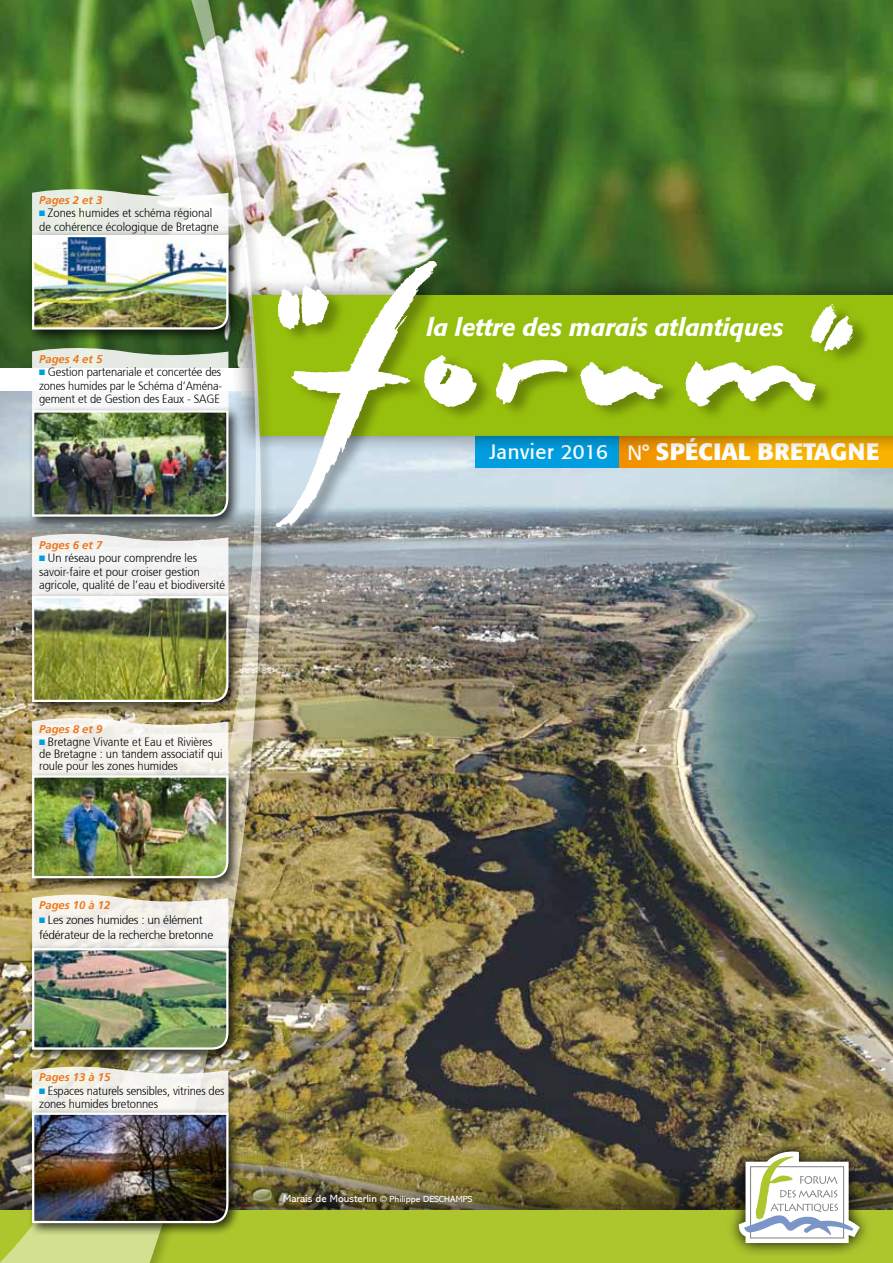
<style>
.page{position:relative;width:893px;height:1263px;background:#fff}
.page>*{position:absolute;margin:0;border:0;box-sizing:border-box;transform-origin:0 0}
.t1{font:italic 500 24px "Formata";color:#fff}
.t2{font:700 23.7px "Formata";color:#fff}
.t3{font:300 12px/13.5px "Frutiger 45";color:#000;scale:.93 1}
.t4{font:300 12px/15px "Frutiger 45";letter-spacing:-.02em;color:#000}
.t5{font:italic 700 11.25px "Frutiger 66";color:#ed761d}
.t6{font:10.5px "Abadi";color:#fff}
.s1{color:#009ee0}
.s2{font-weight:400;font-size:20.85px}
.s3{font-size:9px}
</style>
<div class="page">
<img style="left:275px;top:468px;width:618px;height:697px">
<img style="left:275px;top:1165px;width:618px;height:45px">
<img style="left:275px;top:0;width:618px;height:276px">
<div style="left:0;top:1210px;width:893px;height:53px;background:#aec62e"></div>
<svg style="left:725px;top:1138px;width:147px;height:116px"></svg>
<svg style="left:739px;top:1151px;width:121px;height:92px"></svg>
<svg style="left:620px;top:436px;width:273px;height:32px"></svg>
<div style="left:872px;top:295px;width:21px;height:141px;background:#97bf0d"></div>
<div style="left:278px;top:258px;width:594px;height:284px;background:#000;opacity:.3"></div>
<svg style="left:275px;top:261px;width:578px;height:266px;background:#a1ba67"></svg>
<div style="left:0;top:0;width:275px;height:1263px;background:#000;opacity:.5"></div>
<img style="left:0;top:0;width:261px;height:1263px">
<div style="left:27px;top:406px;width:215px;height:124px;background:#000;opacity:.75"></div>
<img style="left:31px;top:346px;width:199px;height:172px">
<div style="left:27px;top:591px;width:215px;height:124px;background:#000;opacity:.75"></div>
<img style="left:31px;top:532px;width:199px;height:171px">
<div style="left:27px;top:943px;width:215px;height:120px;background:#000;opacity:.75"></div>
<img style="left:31px;top:893px;width:199px;height:158px">
<div style="left:27px;top:1108px;width:215px;height:128px;background:#000;opacity:.75"></div>
<img style="left:31px;top:1065px;width:199px;height:159px">
<div style="left:27px;top:771px;width:215px;height:121px;background:#000;opacity:.75"></div>
<img style="left:31px;top:716px;width:199px;height:163px">
<div style="left:27px;top:230px;width:215px;height:113px;background:#000;opacity:.75"></div>
<img style="left:31px;top:188px;width:199px;height:143px">
<p class="t5" style="left:39px;top:193px;width:65px">Pages 2 et 3</p>
<p class="t3" style="left:39px;top:207px;width:194px"><span class="s1">■</span> Zones humides et schéma régional de cohérence écologique de Bretagne</p>
<p class="t5" style="left:39px;top:352px;width:65px">Pages 4 et 5</p>
<p class="t3" style="left:39px;top:366px;width:198px;text-align:justify"><span class="s1">■</span> Gestion partenariale et concertée des zones humides par le Schéma d’Aména&shy;gement et de Gestion des Eaux - SAGE</p>
<p class="t5" style="left:39px;top:538px;width:65px">Pages 6 et 7</p>
<p class="t3" style="left:39px;top:551px;width:202px"><span class="s1">■</span> Un réseau pour comprendre les savoir-faire et pour croiser gestion agricole, qualité de l’eau et biodiversité</p>
<p class="t5" style="left:39px;top:722px;width:65px">Pages 8 et 9</p>
<p class="t3" style="left:39px;top:736px;width:199px;line-height:12px"><span class="s1">■</span> Bretagne Vivante et Eau et Rivières de Bretagne : un tandem associatif qui roule pour les zones humides</p>
<p class="t5" style="left:39px;top:899px;width:73px">Pages 10 à 12</p>
<p class="t4" style="left:39px;top:913px;width:176px"><span class="s1">■</span> Les zones humides : un élément fédérateur de la recherche bretonne</p>
<p class="t5" style="left:39px;top:1071px;width:73px">Pages 13 à 15</p>
<p class="t3" style="left:39px;top:1084px;width:201px"><span class="s1">■</span> Espaces naturels sensibles, vitrines des zones humides bretonnes</p>
<h1 class="t1" style="left:426px;top:313px;width:359px">la lettre des marais atlantiques</h1>
<h2 class="t2" style="left:489px;top:437px;width:391px"><span class="s2">Janvier 2016 N°</span> SPÉCIAL BRETAGNE</h2>
<p class="t6" style="left:283px;top:1193px;width:191px">Marais de Mousterlin <span class="s3">© Philippe DESCHAMPS</span></p>
</div>
